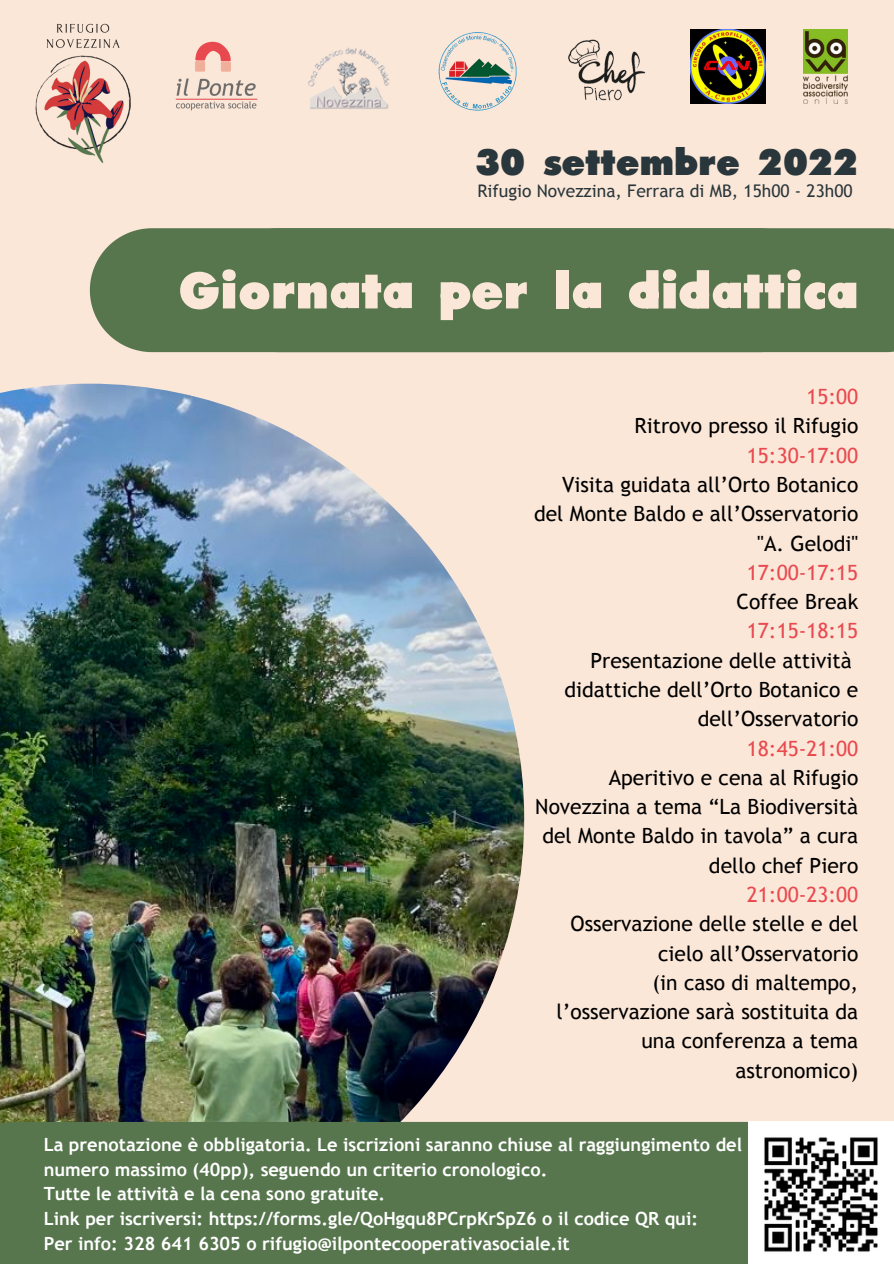
<style>
.page{position:relative;width:894px;height:1264px;background:#fff}
.page>*{position:absolute;margin:0;border:0;box-sizing:border-box;transform-origin:0 0}
.t1{font:50.25px "Raiders";color:#fbe7d8}
.t2{font:36.6px "Raiders";color:#29363b}
.t3{font:21px/29.2px "Trebuchet MS";color:#000;text-align:right}
.t4{font:21px "Trebuchet MS";color:#e94a50}
.t5{font:700 18.15px/24.8px "Trebuchet MS";color:#fff}
.t6{font:17.4px "Trebuchet MS";color:#29363b}
</style>
<div class="page">
<div style="left:0;top:0;width:893px;height:1263px;background:#fbe7d8"></div>
<img style="left:0;top:383px;width:524px;height:738px">
<img style="left:690px;top:29px;width:75px;height:75px">
<img style="left:803px;top:29px;width:44px;height:75px">
<img style="left:35px;top:23px;width:96px;height:140px">
<img style="left:175px;top:41px;width:83px;height:70px">
<div style="left:0;top:1121px;width:748px;height:142px;background:#57764e"></div>
<img style="left:748px;top:1121px;width:145px;height:142px">
<div style="left:821px;top:228px;width:72px;height:124px;background:#57764e"></div>
<div style="left:90px;top:228px;width:731px;height:124px;background:#57764e"></div>
<img style="left:438px;top:32px;width:79px;height:79px">
<img style="left:308px;top:47px;width:82px;height:62px">
<img style="left:568px;top:39px;width:78px;height:62px">
<h2 class="t2" style="left:475px;top:140px;width:384px">30 settembre 2022</h2>
<p class="t6" style="left:477px;top:181px;width:377px">Rifugio Novezzina, Ferrara di MB, 15h00 - 23h00</p>
<h1 class="t1" style="left:178px;top:260px;width:681px">Giornata per la didattica</h1>
<p class="t4" style="left:806px;top:384px;width:53px">15:00</p>
<p class="t3" style="left:634px;top:411px;width:225px">Ritrovo presso il Rifugio</p>
<p class="t4" style="left:746px;top:443px;width:113px">15:30-17:00</p>
<p class="t3" style="left:534px;top:470px;width:325px">Visita guidata all’Orto Botanico del Monte Baldo e all’Osservatorio "A. Gelodi"</p>
<p class="t4" style="left:746px;top:560px;width:113px">17:00-17:15</p>
<p class="t3" style="left:736px;top:587px;width:123px">Coffee Break</p>
<p class="t4" style="left:746px;top:618px;width:113px">17:15-18:15</p>
<p class="t3" style="left:590px;top:645px;width:263px">Presentazione delle attività</p>
<p class="t3" style="left:564px;top:674px;width:295px">didattiche dell’Orto Botanico e</p>
<p class="t3" style="left:697px;top:704px;width:162px">dell’Osservatorio</p>
<p class="t4" style="left:746px;top:735px;width:113px">18:45-21:00</p>
<p class="t3" style="left:535px;top:762px;width:324px">Aperitivo e cena al Rifugio<br>Novezzina a tema “La Biodiversità del Monte Baldo in tavola” a cura dello chef Piero</p>
<p class="t4" style="left:746px;top:882px;width:113px">21:00-23:00</p>
<p class="t3" style="left:556px;top:909px;width:303px">Osservazione delle stelle e del cielo all’Osservatorio<br>(in caso di maltempo, l’osservazione sarà sostituita da una conferenza a tema astronomico)</p>
<p class="t5" style="left:44px;top:1131px;width:699px">La prenotazione è obbligatoria. Le iscrizioni saranno chiuse al raggiungimento del numero massimo (40pp), seguendo un criterio cronologico.<br>Tutte le attività e la cena sono gratuite.<br>Link per iscriversi: https://forms.gle/QoHgqu8PCrpKrSpZ6 o il codice QR qui:<br>Per info: 328 641 6305 o rifugio@ilpontecooperativasociale.it</p>
</div>
